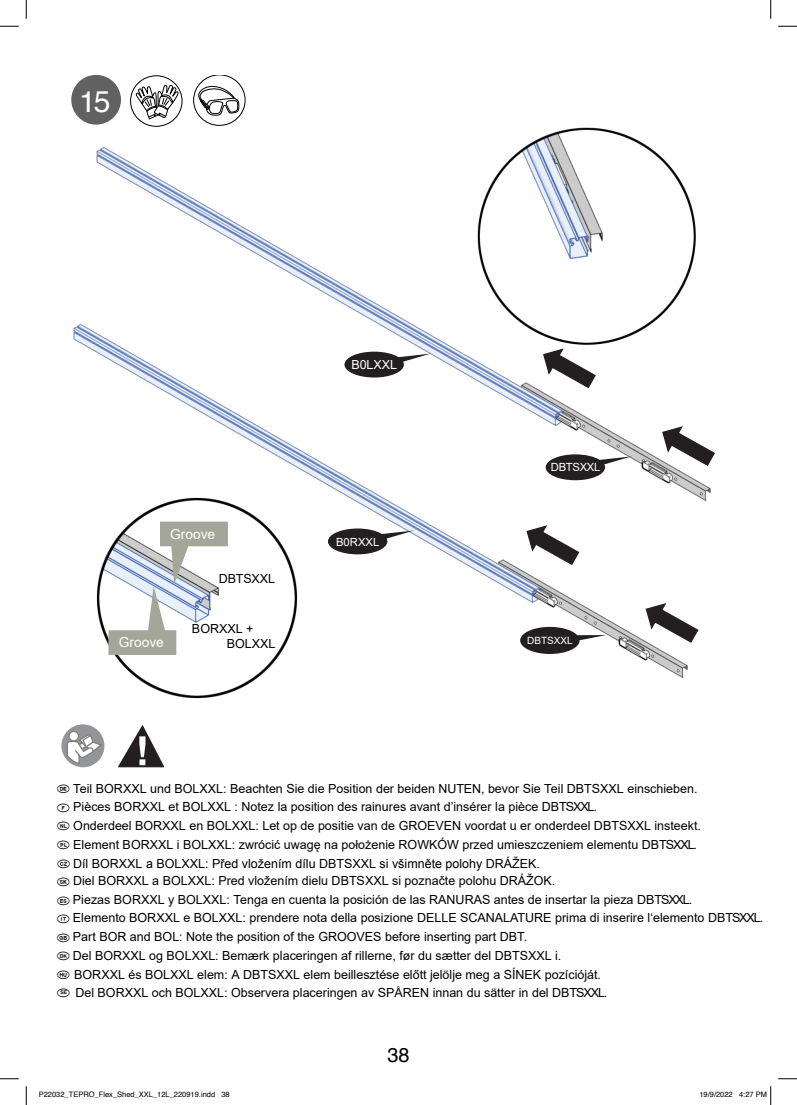
<style>
.page{position:relative;width:797px;height:1105px;background:#fff}
.page>*{position:absolute;margin:0;border:0;box-sizing:border-box;transform-origin:0 0}
.t1{font:30px "Helvetica";color:#fff}
.t2{font:20px "Helvetica";color:#000}
.t3{font:13.75px "Arial";color:#fff}
.t4{font:12.5px/18.6px "Arial";color:#000}
.t5{font:12.5px "Arial";color:#fff}
.t6{font:11.25px "Arial";letter-spacing:-.03em;color:#fff}
.t7{font:10px "Arial";color:#fff}
.t8{font:7.5px "Helvetica";color:#000}
.t9{font:700 5px "Helvetica";color:#000}
.s1{font-family:"National Codes Europe"}
.s2{font-style:inherit}
.s3{font-family:"National Codes Europe NEW"}
.s4{font-family:"National Codes Europe";font-size:12.62px}
</style>
<div class="page">
<div style="left:71px;top:75px;width:50px;height:50px;background:#616161;border-radius:50%"></div>
<img style="left:96px;top:147px;width:615px;height:354px">
<svg style="left:691px;top:425px;width:24px;height:42px"></svg>
<img style="left:73px;top:323px;width:618px;height:355px">
<svg style="left:525px;top:524px;width:55px;height:42px"></svg>
<svg style="left:645px;top:602px;width:54px;height:42px"></svg>
<svg style="left:328px;top:528px;width:86px;height:26px"></svg>
<svg style="left:520px;top:627px;width:86px;height:27px"></svg>
<img style="left:477px;top:127px;width:219px;height:219px">
<img style="left:96px;top:497px;width:201px;height:201px">
<svg style="left:108px;top:522px;width:120px;height:133px"></svg>
<div style="left:61px;top:724px;width:43px;height:43px;background:#939598;border-radius:50%"></div>
<div style="left:68px;top:731px;width:11px;height:10px;border:1px solid #808080;border-radius:50%"></div>
<svg style="left:66px;top:733px;width:37px;height:31px"></svg>
<img style="left:118px;top:725px;width:47px;height:43px">
<svg style="left:198px;top:84px;width:41px;height:32px"></svg>
<svg style="left:136px;top:84px;width:43px;height:36px"></svg>
<div style="left:130px;top:76px;width:52px;height:51px;border:1px solid #000;border-radius:50%"></div>
<div style="left:193px;top:75px;width:52px;height:51px;border:1px solid #000;border-radius:50%"></div>
<svg style="left:0;top:25px;width:19px;height:2px"></svg>
<svg style="left:778px;top:25px;width:19px;height:2px"></svg>
<svg style="left:0;top:1078px;width:19px;height:1px"></svg>
<svg style="left:778px;top:1078px;width:19px;height:1px"></svg>
<svg style="left:25px;top:0;width:2px;height:19px"></svg>
<svg style="left:25px;top:1086px;width:2px;height:19px"></svg>
<svg style="left:770px;top:0;width:1px;height:19px"></svg>
<svg style="left:770px;top:1086px;width:1px;height:19px"></svg>
<h1 class="t1" style="left:79px;top:78px;width:33px">15</h1>
<p class="t5" style="left:351px;top:356px;width:47px">B0LXXL</p>
<p class="t3" style="left:170px;top:524px;width:47px">Groove</p>
<p class="t4" style="left:219px;top:569px;width:58px">DBTSXXL</p>
<p class="t6" style="left:336px;top:534px;width:45px">B0RXXL</p>
<p class="t6" style="left:551px;top:459px;width:51px">DBTSXXL</p>
<p class="t4" style="left:227px;top:621px;width:50px;line-height:15px;text-indent:-35px">BORXXL +<br>BOLXXL</p>
<p class="t3" style="left:119px;top:632px;width:47px">Groove</p>
<p class="t7" style="left:527px;top:633px;width:47px">DBTSXXL</p>
<p class="t4" style="left:57px;top:779px;width:645px"><span class="s1">{</span> Teil BORXXL und BOLXXL: Beachten Sie die Position der beiden NUTEN, bevor Sie Teil DBTSXXL einschieben. <span class="s1">p</span> Pièces BORXXL et BOLXXL : Notez la position des rainures avant d’insérer la pièce DBTSXXL.<br><span class="s1">N</span> Onderdeel BORXXL en BOLXXL: Let op de positie van de GROEVEN voordat u er onderdeel DBTSXXL insteekt.<br><span class="s1">P</span> Element BORXXL i BOLXXL: zwrócić uwagę na położenie ROWKÓW przed umieszczeniem elementu DBTSXXL. <span class="s1">j</span> <span class="s2">Díl BOR</span>XXL <span class="s2">a BOL</span>XXL<span class="s2">: Před vložením dílu DBT</span>SXXL <span class="s2">si všimněte polohy DRÁŽEK.</span></p>
<p class="t4" style="left:57px;top:871px;width:707px"><span class="s1">W</span> Diel BORXXL a BOLXXL: Pred vložením dielu DBTSXXL si poznačte polohu DRÁŽOK.<br><span class="s1">}</span> Piezas BORXXL y BOLXXL: Tenga en cuenta la posición de las RANURAS antes de insertar la pieza DBTSXXL.<br><span class="s1">~</span> Elemento BORXXL e BOLXXL: prendere nota della posizione DELLE SCANALATURE prima di inserire l‘elemento DBTSXXL. <span class="s3">t</span> Part BOR and BOL: Note the position of the GROOVES before inserting part DBT.<br><span class="s1">l</span> Del BORXXL og BOLXXL: Bemærk placeringen af rillerne, før du sætter del DBTSXXL i.<br><span class="s1">|</span> BORXXL és BOLXXL elem: A DBTSXXL elem beillesztése előtt jelölje meg a SÍNEK pozícióját.<br><span class="s4">U</span> Del BORXXL och BOLXXL: Observera placeringen av SPÅREN innan du sätter in del DBTSXXL.</p>
<p class="t9" style="left:60px;top:988px;width:8px">SE</p>
<h2 class="t2" style="left:387px;top:1040px;width:24px">38</h2>
<p class="t8" style="left:39px;top:1089px;width:192px">P22032_TEPRO_Flex_Shed_xxL_12L_220919.indd 38</p>
<p class="t8" style="left:699px;top:1089px;width:69px">19/9/2022 4:27 PM</p>
</div>
